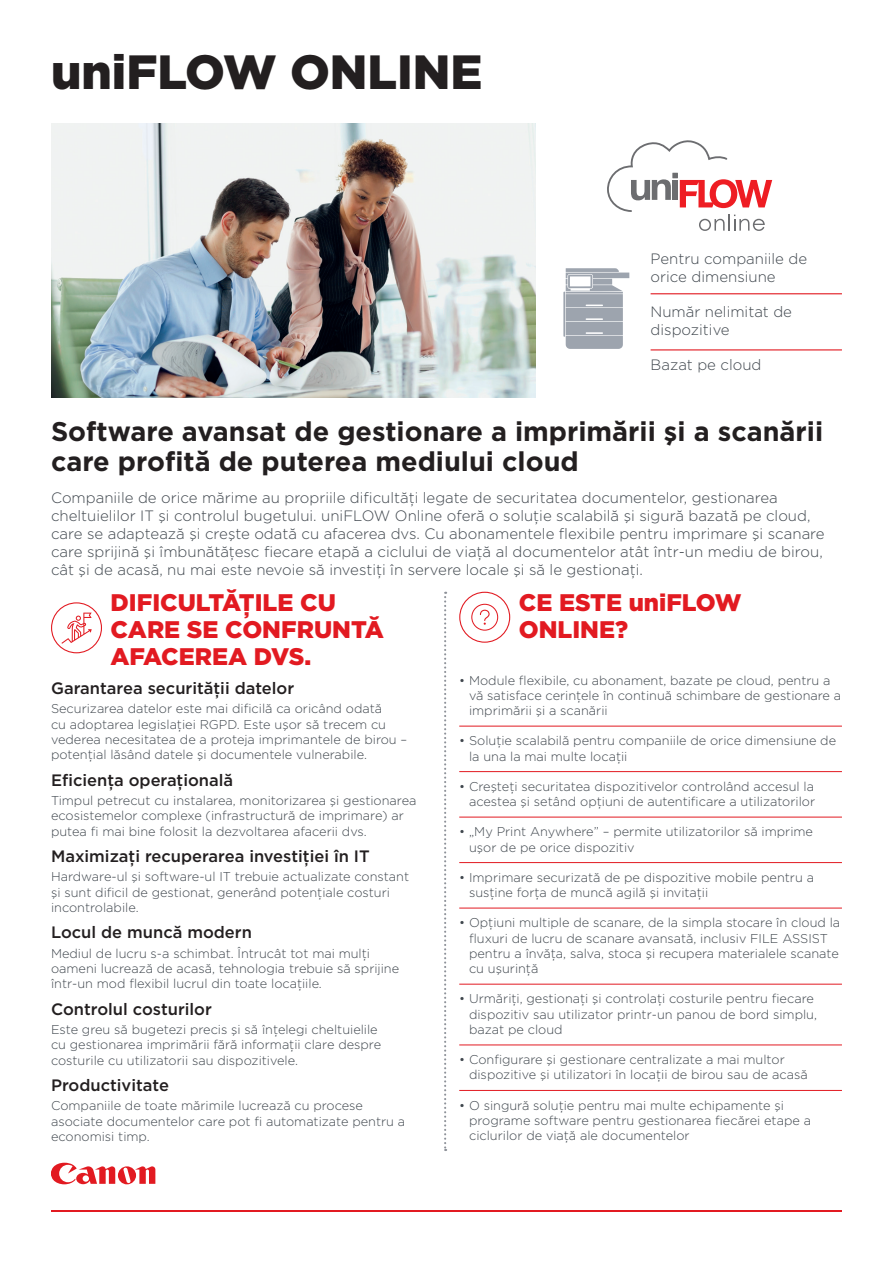
<style>
.page{position:relative;width:893px;height:1263px;background:#fff}
.page>*{position:absolute;margin:0;border:0;box-sizing:border-box;transform-origin:0 0}
.t1{font:900 48px "Gotham";color:#231f20}
.Heading{font:700 27px/30px "Gotham";color:#231f20}
.Section_Title{font:900 24px/27px "Gotham";color:#e21a21}
.Subheading{font:500 16.5px "Gotham";color:#231f20}
.Intro_text{font:300 15px/18px "Gotham";color:#3f464d}
.Body{font:300 12.75px/15.3px "Gotham";color:#3f464d}
</style>
<div class="page">
<svg style="left:51px;top:1162px;width:104px;height:23px"></svg>
<hr style="left:51px;top:1210px;width:791px;height:2px;background:#e21a21">
<svg style="left:51px;top:602px;width:51px;height:51px"></svg>
<svg style="left:459px;top:592px;width:51px;height:51px"></svg>
<svg style="left:563px;top:268px;width:66px;height:81px"></svg>
<img style="left:51px;top:123px;width:485px;height:275px">
<hr style="left:459px;top:726px;width:383px;height:1px;background:#e21a21">
<hr style="left:459px;top:771px;width:383px;height:1px;background:#e21a21">
<hr style="left:459px;top:817px;width:383px;height:1px;background:#e21a21">
<hr style="left:459px;top:862px;width:383px;height:1px;background:#e21a21">
<hr style="left:459px;top:908px;width:383px;height:1px;background:#e21a21">
<hr style="left:459px;top:984px;width:383px;height:1px;background:#e21a21">
<hr style="left:459px;top:1044px;width:383px;height:1px;background:#e21a21">
<hr style="left:459px;top:1090px;width:383px;height:1px;background:#e21a21">
<svg style="left:444px;top:592px;width:2px;height:559px"></svg>
<hr style="left:651px;top:293px;width:191px;height:1px;background:#e21a21">
<hr style="left:651px;top:349px;width:191px;height:1px;background:#e21a21">
<svg style="left:607px;top:140px;width:165px;height:91px"></svg>
<p class="t1" style="left:51px;top:39px;width:433px">uniFLOW ONLINE</p>
<p class="Intro_text" style="left:651px;top:250px;width:158px">Pentru companiile de orice dimensiune</p>
<p class="Intro_text" style="left:651px;top:303px;width:143px">Număr nelimitat de dispozitive</p>
<p class="Intro_text" style="left:651px;top:356px;width:112px">Bazat pe cloud</p>
<p class="Heading" style="left:51px;top:416px;width:774px">Software avansat de gestionare a imprimării şi a scanării care profită de puterea mediului cloud</p>
<p class="Intro_text" style="left:51px;top:488px;width:775px">Companiile de orice mărime au propriile dificultăţi legate de securitatea documentelor, gestionarea cheltuielilor IT şi controlul bugetului. uniFLOW Online oferă o soluţie scalabilă şi sigură bazată pe cloud, care se adaptează şi creşte odată cu afacerea dvs. Cu abonamentele flexibile pentru imprimare şi scanare care sprijină şi îmbunătăţesc fiecare etapă a ciclului de viaţă al documentelor atât într-un mediu de birou, cât şi de acasă, nu mai este nevoie să investiţi în servere locale şi să le gestionaţi.</p>
<p class="Section_Title" style="left:111px;top:589px;width:275px">DIFICULTĂŢILE CU<br>CARE SE CONFRUNTĂ<br>AFACEREA DVS.</p>
<p class="Section_Title" style="left:519px;top:589px;width:224px">CE ESTE uniFLOW<br>ONLINE?</p>
<p class="Subheading" style="left:51px;top:677px;width:245px">Garantarea securităţii datelor</p>
<p class="Body" style="left:51px;top:701px;width:358px">Securizarea datelor este mai dificilă ca oricând odată<br>cu adoptarea legislaţiei RGPD. Este uşor să trecem cu vederea necesitatea de a proteja imprimantele de birou – potenţial lăsând datele şi documentele vulnerabile.</p>
<p class="Subheading" style="left:51px;top:769px;width:184px">Eficienţa operaţională</p>
<p class="Body" style="left:51px;top:792px;width:367px">Timpul petrecut cu instalarea, monitorizarea şi gestionarea ecosistemelor complexe (infrastructură de imprimare) ar putea fi mai bine folosit la dezvoltarea afacerii dvs.</p>
<p class="Subheading" style="left:51px;top:845px;width:320px">Maximizaţi recuperarea investiţiei în IT</p>
<p class="Body" style="left:51px;top:869px;width:360px">Hardware-ul şi software-ul IT trebuie actualizate constant şi sunt dificil de gestionat, generând potenţiale costuri incontrolabile.</p>
<p class="Subheading" style="left:51px;top:921px;width:202px">Locul de muncă modern</p>
<p class="Body" style="left:51px;top:945px;width:350px">Mediul de lucru s-a schimbat. Întrucât tot mai mulţi oameni lucrează de acasă, tehnologia trebuie să sprijine într-un mod flexibil lucrul din toate locaţiile.</p>
<p class="Subheading" style="left:51px;top:998px;width:162px">Controlul costurilor</p>
<p class="Body" style="left:51px;top:1021px;width:332px">Este greu să bugetezi precis şi să înţelegi cheltuielile cu gestionarea imprimării fără informaţii clare despre costurile cu utilizatorii sau dispozitivele.</p>
<p class="Subheading" style="left:51px;top:1074px;width:120px">Productivitate</p>
<p class="Body" style="left:51px;top:1098px;width:356px">Companiile de toate mărimile lucrează cu procese asociate documentelor care pot fi automatizate pentru a economisi timp.</p>
<p class="Body" style="left:469px;top:672px;width:374px;text-indent:-10px">• Module flexibile, cu abonament, bazate pe cloud, pentru a vă satisface cerinţele în continuă schimbare de gestionare a imprimării şi a scanării</p>
<p class="Body" style="left:469px;top:733px;width:369px;text-indent:-10px">• Soluţie scalabilă pentru companiile de orice dimensiune de la una la mai multe locaţii</p>
<p class="Body" style="left:459px;top:778px;width:357px;text-align:right">• Creşteţi securitatea dispozitivelor controlând accesul la acestea şi setând opţiuni de autentificare a utilizatorilor</p>
<p class="Body" style="left:469px;top:824px;width:345px;text-indent:-10px">• „My Print Anywhere” – permite utilizatorilor să imprime uşor de pe orice dispozitiv</p>
<p class="Body" style="left:469px;top:869px;width:346px;text-indent:-10px">• Imprimare securizată de pe dispozitive mobile pentru a susţine forţa de muncă agilă şi invitaţii</p>
<p class="Body" style="left:469px;top:915px;width:373px;text-indent:-10px">• Opţiuni multiple de scanare, de la simpla stocare în cloud la fluxuri de lucru de scanare avansată, inclusiv FILE ASSIST pentru a învăţa, salva, stoca şi recupera materialele scanate cu uşurinţă</p>
<p class="Body" style="left:469px;top:991px;width:349px;text-indent:-10px">• Urmăriţi, gestionaţi şi controlaţi costurile pentru fiecare dispozitiv sau utilizator printr-un panou de bord simplu, bazat pe cloud</p>
<p class="Body" style="left:469px;top:1051px;width:340px;text-indent:-10px">• Configurare şi gestionare centralizate a mai multor dispozitive şi utilizatori în locaţii de birou sau de acasă</p>
<p class="Body" style="left:469px;top:1097px;width:343px;text-indent:-10px">• O singură soluţie pentru mai multe echipamente şi programe software pentru gestionarea fiecărei etape a ciclurilor de viaţă ale documentelor</p>
</div>
